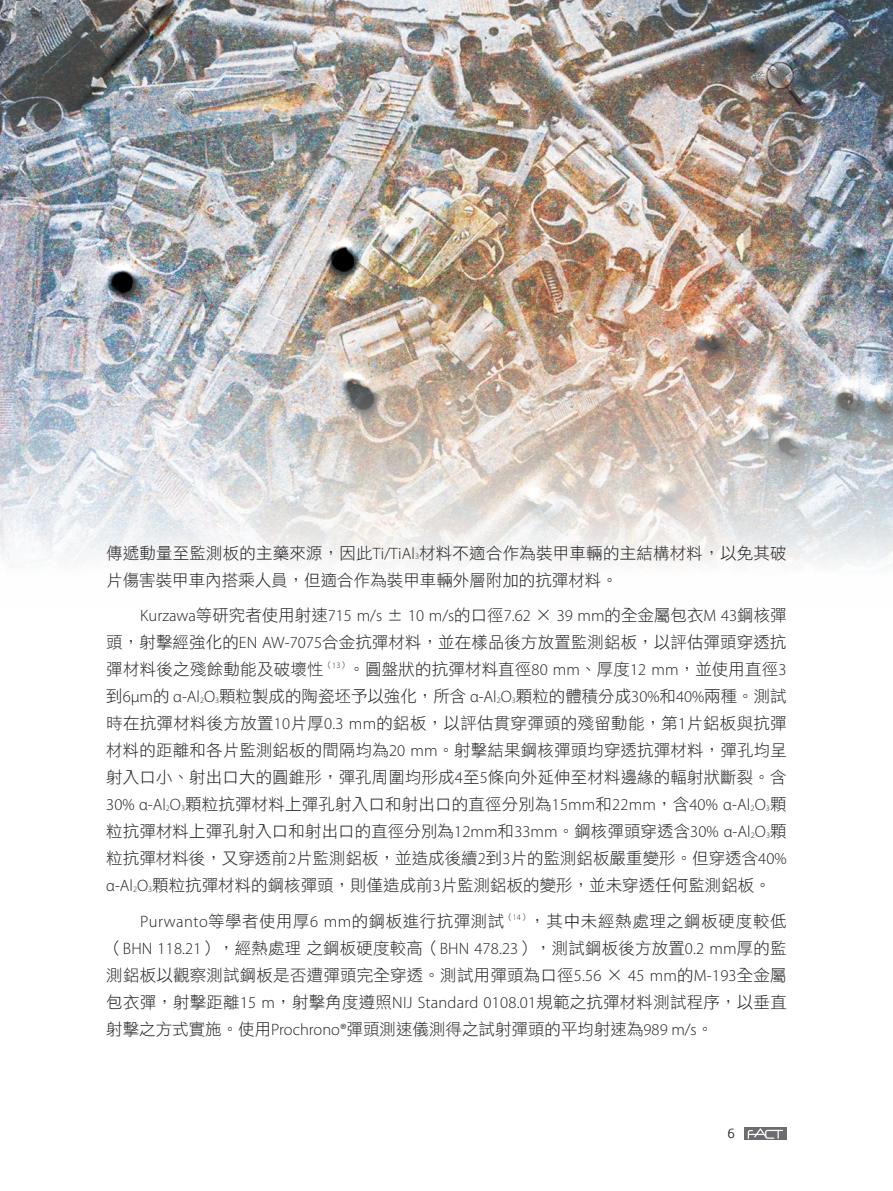
<style>
.page{position:relative;width:893px;height:1191px;background:#fff}
.page>*{position:absolute;margin:0;border:0;box-sizing:border-box;transform-origin:0 0}
.內文{font:16.5px/27px "DF Hei Std W3";color:#231f20;text-align:justify}
.t1{font:12px "DF Ming Std W7";color:#6c6d70}
.t2{font:12px "Euphemia UCAS";color:#231f20}
.s1{font-size:18px}
.s2{font-family:"Myriad Pro";font-weight:300}
.s3{font-family:"Myriad Pro";font-weight:300;font-size:8.25px}
</style>
<div class="page">
<img style="left:0;top:0;width:893px;height:566px">
<svg style="left:744px;top:1127px;width:43px;height:13px"></svg>
<svg style="left:748px;top:1128px;width:35px;height:10px"></svg>
<img style="left:761px;top:57px;width:45px;height:56px">
<p class="t1" style="left:713px;top:70px;width:75px">物證與鑑<span class="s1">識</span></p>
<p class="內文" style="left:106px;top:539px;width:682px">傳遞動量至監測板的主藥來源，因此<span class="s2">Ti/TiAl</span><span class="s3">3</span>材料不適合作為裝甲車輛的主結構材料，以免其破片傷害裝甲車內搭乘人員，但適合作為裝甲車輛外層附加的抗彈材料。</p>
<p class="內文" style="left:106px;top:601px;width:682px;text-indent:34px"><span class="s2">Kurzawa</span>等研究者使用射速<span class="s2">715 m/s</span> ± <span class="s2">10 m/s</span>的口徑<span class="s2">7.62</span> × <span class="s2">39 mm</span>的全金屬包衣<span class="s2">M 43</span>鋼核彈頭，射擊經強化的<span class="s2">EN AW-7075</span>合金抗彈材料，並在樣品後方放置監測鋁板，以評估彈頭穿透抗彈材料後之殘餘動能及破壞性<sup>（</sup><sup>13</sup><sup>）</sup>。圓盤狀的抗彈材料直徑<span class="s2">80 mm</span>、厚度<span class="s2">12 mm</span>，並使用直徑<span class="s2">3</span>到<span class="s2">6µm</span>的 <span class="s2">α-Al</span><span class="s3">2</span><span class="s2">O</span><span class="s3">3</span>顆粒製成的陶瓷坯予以強化，所含 <span class="s2">α-Al</span><span class="s3">2</span><span class="s2">O</span><span class="s3">3</span>顆粒的體積分成<span class="s2">30%</span>和<span class="s2">40%</span>兩種。測試時在抗彈材料後方放置<span class="s2">10</span>片厚<span class="s2">0.3 mm</span>的鋁板，以評估貫穿彈頭的殘留動能，第<span class="s2">1</span>片鋁板與抗彈材料的距離和各片監測鋁板的間隔均為<span class="s2">20 mm</span>。射擊結果鋼核彈頭均穿透抗彈材料，彈孔均呈射入口小、射出口大的圓錐形，彈孔周圍均形成<span class="s2">4</span>至<span class="s2">5</span>條向外延伸至材料邊緣的輻射狀斷裂。含<span class="s2">30% α-Al</span><span class="s3">2</span><span class="s2">O</span><span class="s3">3</span>顆粒抗彈材料上彈孔射入口和射出口的直徑分別為<span class="s2">15mm</span>和<span class="s2">22mm</span>，含<span class="s2">40% α-Al</span><span class="s3">2</span><span class="s2">O</span><span class="s3">3</span>顆粒抗彈材料上彈孔射入口和射出口的直徑分別為<span class="s2">12mm</span>和<span class="s2">33mm</span>。鋼核彈頭穿透含<span class="s2">30% α-Al</span><span class="s3">2</span><span class="s2">O</span><span class="s3">3</span>顆粒抗彈材料後，又穿透前<span class="s2">2</span>片監測鋁板，並造成後續<span class="s2">2</span>到<span class="s2">3</span>片的監測鋁板嚴重變形。但穿透含<span class="s2">40% α-Al</span><span class="s3">2</span><span class="s2">O</span><span class="s3">3</span>顆粒抗彈材料的鋼核彈頭，則僅造成前<span class="s2">3</span>片監測鋁板的變形，並未穿透任何監測鋁板。</p>
<p class="內文" style="left:106px;top:907px;width:682px;text-indent:34px"><span class="s2">Purwanto</span>等學者使用厚<span class="s2">6 mm</span>的鋼板進行抗彈測試<sup>（</sup><sup>14</sup><sup>）</sup>，其中未經熱處理之鋼板硬度較低（<span class="s2">BHN 118.21</span>），經熱處理之鋼板硬度較高（<span class="s2">BHN 478.23</span>），測試鋼板後方放置<span class="s2">0.2 mm</span>厚的監測鋁板以觀察測試鋼板是否遭彈頭完全穿透。測試用彈頭為口徑<span class="s2">5.56</span> × <span class="s2">45 mm</span>的<span class="s2">M-193</span>全金屬包衣彈，射擊距離<span class="s2">15 m</span>，射擊角度遵照<span class="s2">NIJ Standard 0108.01</span>規範之抗彈材料測試程序，以垂直射擊之方式實施。使用<span class="s2">Prochrono®</span>彈頭測速儀測得之試射彈頭的平均射速為<span class="s2">989 m/s</span>。</p>
<p class="t2" style="left:728px;top:1125px;width:8px">6</p>
</div>
